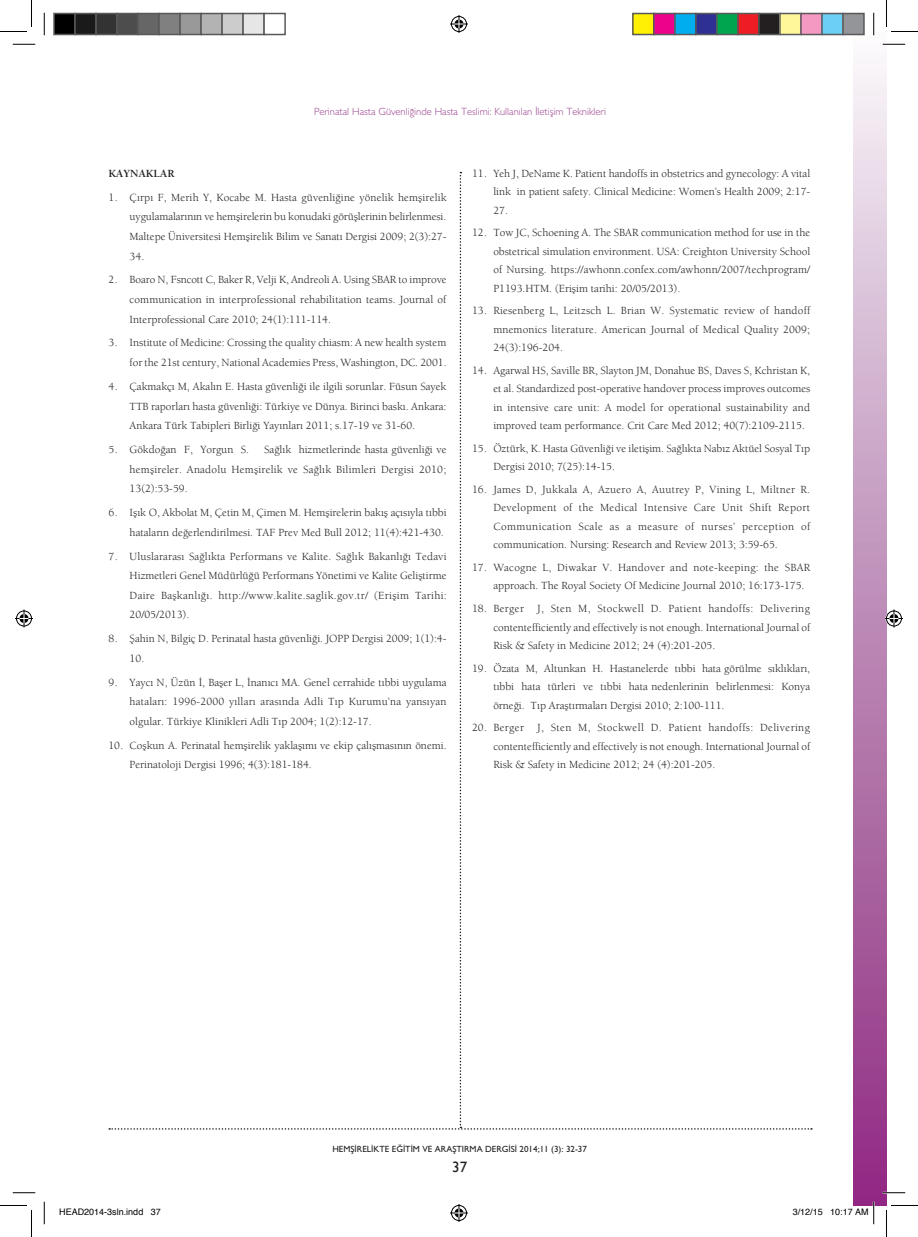
<style>
.page{position:relative;width:918px;height:1237px;background:#fff}
.page>*{position:absolute;margin:0;border:0;box-sizing:border-box;transform-origin:0 0}
.t1{font:15px "Gill Sans";color:#231f20}
.t2{font:11.25px/18.5px "Berkeley Book Tr";color:#231f20;text-align:justify}
.t3{font:11.25px "Berkeley Bold Tr";color:#231f20}
.t4{font:10.5px "Gill Sans Light Tr";color:#9a3e8c}
.t5{font:9px "Gill Sans Normal Tr";color:#231f20}
.t6{font:9px "Helvetica";color:#000}
</style>
<div class="page">
<div style="left:854px;top:32px;width:32px;height:1173px;background:linear-gradient(to bottom,#f4f4f6,#8c277e)"></div>
<hr style="left:882px;top:43px;width:23px;height:2px;background:#fff">
<hr style="left:882px;top:1191px;width:23px;height:2px;background:#fff">
<hr style="left:872px;top:13px;width:2px;height:22px;background:#fff">
<svg style="left:13px;top:44px;width:22px;height:1px"></svg>
<svg style="left:882px;top:44px;width:23px;height:1px"></svg>
<svg style="left:13px;top:1192px;width:22px;height:1px"></svg>
<svg style="left:882px;top:1192px;width:23px;height:1px"></svg>
<svg style="left:44px;top:13px;width:1px;height:22px"></svg>
<svg style="left:44px;top:1201px;width:1px;height:23px"></svg>
<svg style="left:873px;top:13px;width:1px;height:22px"></svg>
<svg style="left:0;top:0;width:32px;height:32px"></svg>
<svg style="left:0;top:1205px;width:32px;height:32px"></svg>
<svg style="left:886px;top:0;width:32px;height:32px"></svg>
<svg style="left:886px;top:1205px;width:32px;height:32px"></svg>
<svg style="left:450px;top:15px;width:18px;height:18px"></svg>
<svg style="left:450px;top:1204px;width:18px;height:18px"></svg>
<svg style="left:15px;top:609px;width:18px;height:18px"></svg>
<svg style="left:885px;top:609px;width:18px;height:18px"></svg>
<div style="left:54px;top:14px;width:21px;height:21px;background:#000"></div>
<div style="left:53px;top:13px;width:23px;height:22px;border:2px solid #595959"></div>
<div style="left:75px;top:14px;width:21px;height:21px;background:#1a1a1a"></div>
<div style="left:74px;top:13px;width:23px;height:22px;border:2px solid #595959"></div>
<div style="left:96px;top:14px;width:21px;height:21px;background:#333"></div>
<div style="left:95px;top:13px;width:23px;height:22px;border:2px solid #595959"></div>
<div style="left:117px;top:14px;width:21px;height:21px;background:#4d4d4d"></div>
<div style="left:116px;top:13px;width:23px;height:22px;border:2px solid #595959"></div>
<div style="left:138px;top:14px;width:21px;height:21px;background:#666"></div>
<div style="left:137px;top:13px;width:23px;height:22px;border:2px solid #595959"></div>
<div style="left:159px;top:14px;width:21px;height:21px;background:#808080"></div>
<div style="left:158px;top:13px;width:23px;height:22px;border:2px solid #595959"></div>
<div style="left:180px;top:14px;width:21px;height:21px;background:#999"></div>
<div style="left:179px;top:13px;width:23px;height:22px;border:2px solid #595959"></div>
<div style="left:201px;top:14px;width:21px;height:21px;background:#b3b3b3"></div>
<div style="left:200px;top:13px;width:23px;height:22px;border:2px solid #595959"></div>
<div style="left:222px;top:14px;width:21px;height:21px;background:#ccc"></div>
<div style="left:221px;top:13px;width:23px;height:22px;border:2px solid #595959"></div>
<div style="left:243px;top:14px;width:21px;height:21px;background:#e6e6e6"></div>
<div style="left:242px;top:13px;width:23px;height:22px;border:2px solid #595959"></div>
<div style="left:263px;top:13px;width:23px;height:22px;border:2px solid #595959"></div>
<div style="left:633px;top:14px;width:21px;height:21px;background:#fff101"></div>
<div style="left:632px;top:13px;width:22px;height:22px;border:2px solid #595959"></div>
<div style="left:654px;top:14px;width:21px;height:21px;background:#ed028c"></div>
<div style="left:653px;top:13px;width:22px;height:22px;border:2px solid #595959"></div>
<div style="left:675px;top:14px;width:21px;height:21px;background:#00aeef"></div>
<div style="left:674px;top:13px;width:22px;height:22px;border:2px solid #595959"></div>
<div style="left:696px;top:14px;width:21px;height:21px;background:#2e3092"></div>
<div style="left:695px;top:13px;width:22px;height:22px;border:2px solid #595959"></div>
<div style="left:717px;top:14px;width:21px;height:21px;background:#00a54f"></div>
<div style="left:716px;top:13px;width:22px;height:22px;border:2px solid #595959"></div>
<div style="left:738px;top:14px;width:21px;height:21px;background:#ee1d23"></div>
<div style="left:737px;top:13px;width:22px;height:22px;border:2px solid #595959"></div>
<div style="left:759px;top:14px;width:21px;height:21px;background:#231f20"></div>
<div style="left:758px;top:13px;width:22px;height:22px;border:2px solid #595959"></div>
<div style="left:780px;top:14px;width:21px;height:21px;background:#fff79a"></div>
<div style="left:779px;top:13px;width:22px;height:22px;border:2px solid #595959"></div>
<div style="left:801px;top:14px;width:21px;height:21px;background:#f499c2"></div>
<div style="left:800px;top:13px;width:22px;height:22px;border:2px solid #595959"></div>
<div style="left:822px;top:14px;width:21px;height:21px;background:#6bcff6"></div>
<div style="left:821px;top:13px;width:22px;height:22px;border:2px solid #595959"></div>
<div style="left:843px;top:14px;width:21px;height:21px;background:#939598"></div>
<div style="left:842px;top:13px;width:22px;height:22px;border:2px solid #595959"></div>
<svg style="left:853px;top:1201px;width:21px;height:23px"></svg>
<p class="t4" style="left:314px;top:105px;width:293px">Perinatal Hasta Güvenliğinde Hasta Teslimi: Kullanılan İletişim Teknikleri</p>
<p class="t3" style="left:108px;top:166px;width:68px">KAYNAKLAR</p>
<p class="t2" style="left:130px;top:187px;width:318px;line-height:19.6px;text-indent:-21px">1 . Çırpı F, Merih Y, Kocabe M. Hasta güvenliğine yönelik hemşirelik uygulamalarının ve hemşirelerin bu konudaki görüşlerinin belirlenmesi.<br>Maltepe Üniversitesi Hemşirelik Bilim ve Sanatı Dergisi 2009; 2(3):27- 34.</p>
<p class="t2" style="left:130px;top:270px;width:318px;line-height:19.6px;text-indent:-21px">2 . Boaro N, Fsncott C, Baker R, Velji K, Andreoli A. Using SBAR to improve communication in interprofessional rehabilitation teams. Journal of Interprofessional Care 2010; 24(1):111-114.</p>
<p class="t2" style="left:108px;top:333px;width:340px;line-height:19.6px;text-align:right">3 . Institute of Medicine: Crossing the quality chiasm: A new health system for the 21st century, National Academies Press, Washington, DC. 2001.</p>
<p class="t2" style="left:130px;top:376px;width:318px;line-height:19.6px;text-indent:-21px">4 . Çakmakçı M, Akalın E. Hasta güvenliği ile ilgili sorunlar. Füsun Sayek TTB raporları hasta güvenliği: Türkiye ve Dünya. Birinci baskı. Ankara:<br>Ankara Türk Tabipleri Birliği Yayınları 2011; s.17-19 ve 31-60.</p>
<p class="t2" style="left:108px;top:440px;width:142px">5 . Gökdoğan F, Yorgun S.</p>
<p class="t2" style="left:130px;top:439px;width:318px;line-height:19.6px;text-indent:134px">Sağlık hizmetlerinde hasta güvenliği ve hemşireler. Anadolu Hemşirelik ve Sağlık Bilimleri Dergisi 2010; 13(2):53-59.</p>
<p class="t2" style="left:108px;top:502px;width:340px;line-height:19.6px;text-align:right">6 . Işık O, Akbolat M, Çetin M, Çimen M. Hemşirelerin bakış açısıyla tıbbi hataların değerlendirilmesi. TAF Prev Med Bull 2012; 11(4):421-430.</p>
<p class="t2" style="left:130px;top:546px;width:319px;line-height:19.6px;text-indent:-21px">7 . Uluslararası Sağlıkta Performans ve Kalite. Sağlık Bakanlığı Tedavi Hizmetleri Genel Müdürlüğü Performans Yönetimi ve Kalite Geliştirme Daire Başkanlığı. http://www.kalite.saglik.gov.tr/ (Erişim Tarihi:<br>20/05/2013).</p>
<p class="t2" style="left:130px;top:628px;width:318px;line-height:19.6px;text-indent:-21px">8 . Şahin N, Bilgiç D. Perinatal hasta güvenliği. JOPP Dergisi 2009; 1(1):4-<br>10.</p>
<p class="t2" style="left:130px;top:672px;width:318px;line-height:19.6px;text-indent:-21px">9 . Yaycı N, Üzün İ, Başer L, İnanıcı MA. Genel cerrahide tıbbi uygulama hataları: 1996-2000 yılları arasında Adli Tıp Kurumu’na yansıyan olgular. Türkiye Klinikleri Adli Tıp 2004; 1(2):12-17.</p>
<p class="t2" style="left:130px;top:735px;width:318px;line-height:19.6px;text-indent:-21px">10 . Coşkun A. Perinatal hemşirelik yaklaşımı ve ekip çalışmasının önemi.<br>Perinatoloji Dergisi 1996; 4(3):181-184.</p>
<p class="t2" style="left:493px;top:164px;width:318px;text-indent:-21px">11 . Yeh J, DeName K. Patient handoffs in obstetrics and gynecology: A vital link in patient safety. Clinical Medicine: Women’s Health 2009; 2:17- 27.</p>
<p class="t2" style="left:493px;top:223px;width:318px;text-indent:-21px">12 . Tow JC, Schoening A. The SBAR communication method for use in the obstetrical simulation environment. USA: Creighton University School of Nursing. https://awhonn.confex.com/awhonn/2007/techprogram/ P1193.HTM. (Erişim tarihi: 20/05/2013).</p>
<p class="t2" style="left:493px;top:301px;width:318px;text-indent:-21px">13 . Riesenberg L, Leitzsch L. Brian W. Systematic review of handoff mnemonics literature. American Journal of Medical Quality 2009; 24(3):196-204.</p>
<p class="t2" style="left:493px;top:361px;width:318px;text-indent:-21px">14 . Agarwal HS, Saville BR, Slayton JM, Donahue BS, Daves S, Kchristan K, et al. Standardized post-operative handover process improves outcomes in intensive care unit: A model for operational sustainability and improved team performance. Crit Care Med 2012; 40(7):2109-2115.</p>
<p class="t2" style="left:493px;top:439px;width:318px;text-indent:-21px">15 . Öztürk, K. Hasta Güvenliği ve iletişim. Sağlıkta Nabız Aktüel Sosyal Tıp<br>Dergisi 2010; 7(25):14-15.</p>
<p class="t2" style="left:493px;top:480px;width:318px;text-indent:-21px">16 . James D, Jukkala A, Azuero A, Auutrey P, Vining L, Miltner R.<br>Development of the Medical Intensive Care Unit Shift Report Communication Scale as a measure of nurses’ perception of communication. Nursing: Research and Review 2013; 3:59-65.</p>
<p class="t2" style="left:493px;top:558px;width:318px;text-indent:-21px">17 . Wacogne L, Diwakar V. Handover and note-keeping: the SBAR approach. The Royal Society Of Medicine Journal 2010; 16:173-175.</p>
<p class="t2" style="left:493px;top:599px;width:318px;text-indent:-21px">18 . Berger J, Sten M, Stockwell D. Patient handoffs: Delivering contentefficiently and effectively is not enough. International Journal of Risk &amp; Safety in Medicine 2012; 24 (4):201-205.</p>
<p class="t2" style="left:493px;top:659px;width:318px;text-indent:-21px">19 . Özata M, Altunkan H. Hastanelerde tıbbi hata görülme sıklıkları, tıbbi hata türleri ve tıbbi hata nedenlerinin belirlenmesi: Konya örneği. Tıp Araştırmaları Dergisi 2010; 2:100-111.</p>
<p class="t2" style="left:493px;top:718px;width:318px;text-indent:-21px">20 . Berger J, Sten M, Stockwell D. Patient handoffs: Delivering contentefficiently and effectively is not enough. International Journal of Risk &amp; Safety in Medicine 2012; 24 (4):201-205.</p>
<p class="t5" style="left:332px;top:1143px;width:256px">HEMŞİRELİKTE EĞİTİM VE ARAŞTIRMA DERGİSİ 2014;11 (3): 32-37</p>
<h1 class="t1" style="left:452px;top:1158px;width:16px">37</h1>
<p class="t6" style="left:59px;top:1205px;width:103px">HEAD2014-3sln.indd 37</p>
<p class="t6" style="left:792px;top:1205px;width:78px">3/12/15 10:17 AM</p>
</div>
